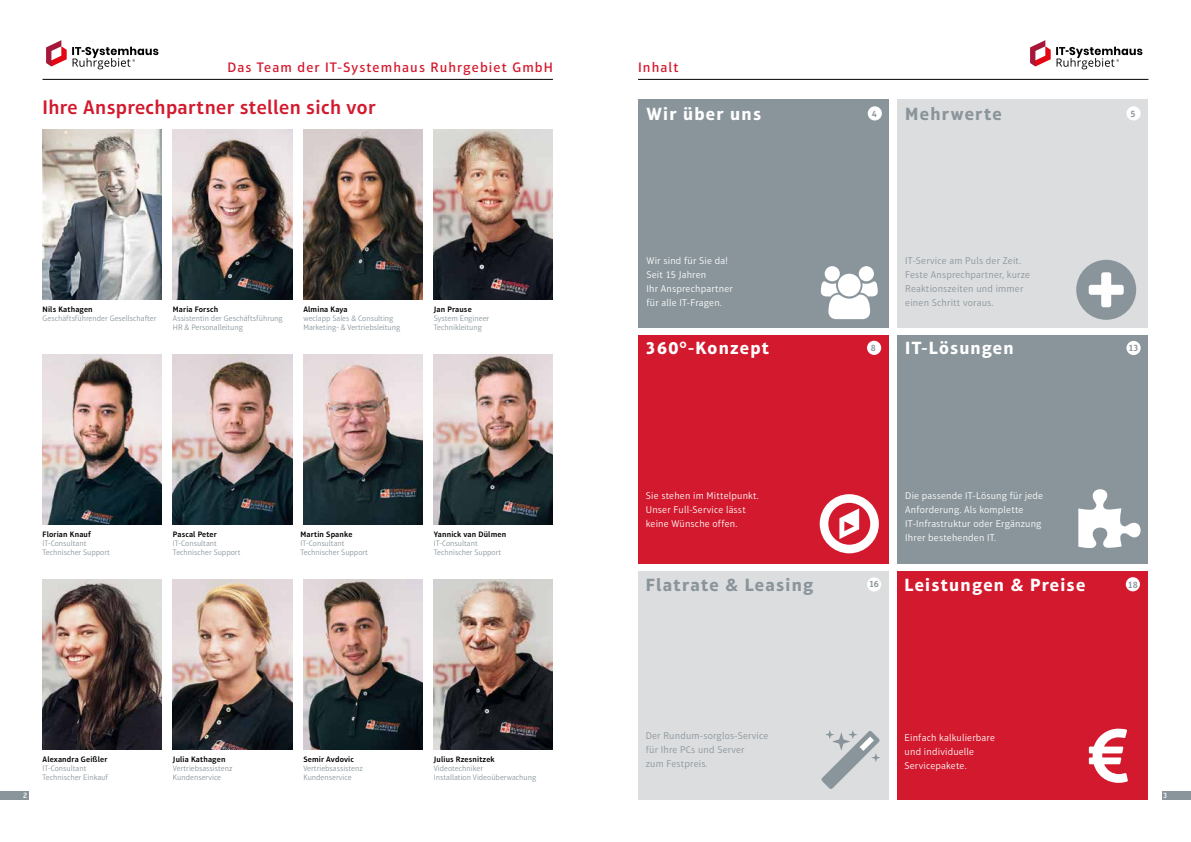
<style>
.page{position:relative;width:1191px;height:842px;background:#fff}
.page>*{position:absolute;margin:0;border:0;box-sizing:border-box;transform-origin:0 0}
.t1{font:600 20px "Aptifer Sans LT Pro";letter-spacing:.02em;color:#d3192d}
.t2{font:700 18px "Aptifer Sans LT Pro";letter-spacing:.07em;color:#fff}
.t3{font:700 18px "Aptifer Sans LT Pro";letter-spacing:.07em;color:#89959b}
.t4{font:500 14px "Aptifer Sans LT Pro";letter-spacing:.08em;color:#d3192d}
.t5{font:300 10px/14px "Aptifer Sans LT Pro";letter-spacing:.02em;color:#fff}
.t6{font:300 10px/14px "Aptifer Sans LT Pro";letter-spacing:.02em;color:#89959b}
.t7{font:600 9.4px "Aptifer Sans LT Pro";color:#89959b}
.t8{font:300 8px/9px "Aptifer Sans LT Pro";color:#89959b}
.t9{font:600 8px "Aptifer Sans LT Pro";letter-spacing:.02em;color:#000}
.t10{font:500 8px "Aptifer Sans LT Pro";color:#fff}
</style>
<div class="page">
<hr style="left:638px;top:79px;width:510px;height:1px;background:#000">
<div style="left:1162px;top:791px;width:29px;height:8px;background:#89959b"></div>
<div style="left:638px;top:335px;width:251px;height:228px;background:#d3192d"></div>
<div style="left:638px;top:571px;width:251px;height:228px;background:#dcdddf"></div>
<div style="left:638px;top:99px;width:251px;height:228px;background:#89959b"></div>
<div style="left:897px;top:571px;width:251px;height:228px;background:#d3192d"></div>
<div style="left:897px;top:335px;width:251px;height:228px;background:#89959b"></div>
<div style="left:897px;top:99px;width:251px;height:228px;background:#dcdddf"></div>
<div style="left:867px;top:106px;width:15px;height:14px;background:#fff;border-radius:50%"></div>
<div style="left:867px;top:341px;width:14px;height:14px;background:#fff;border-radius:50%"></div>
<div style="left:1126px;top:341px;width:14px;height:14px;background:#fff;border-radius:50%"></div>
<div style="left:867px;top:577px;width:14px;height:14px;background:#fff;border-radius:50%"></div>
<div style="left:1126px;top:106px;width:14px;height:14px;background:#fff;border-radius:50%"></div>
<div style="left:1125px;top:577px;width:15px;height:14px;background:#fff;border-radius:50%"></div>
<img style="left:43px;top:130px;width:119px;height:170px">
<img style="left:173px;top:130px;width:119px;height:170px">
<img style="left:173px;top:355px;width:119px;height:170px">
<img style="left:303px;top:355px;width:119px;height:170px">
<img style="left:434px;top:580px;width:119px;height:170px">
<img style="left:43px;top:355px;width:119px;height:170px">
<img style="left:434px;top:130px;width:119px;height:170px">
<img style="left:434px;top:355px;width:119px;height:170px">
<img style="left:303px;top:130px;width:119px;height:170px">
<img style="left:43px;top:580px;width:119px;height:170px">
<img style="left:303px;top:580px;width:119px;height:170px">
<div style="left:0;top:791px;width:28px;height:8px;background:#89959b"></div>
<img style="left:173px;top:580px;width:119px;height:170px">
<img style="left:46px;top:40px;width:113px;height:30px">
<hr style="left:43px;top:79px;width:510px;height:1px;background:#000">
<img style="left:1030px;top:40px;width:113px;height:30px">
<svg style="left:1083px;top:267px;width:46px;height:46px"></svg>
<svg style="left:853px;top:734px;width:24px;height:24px"></svg>
<h3 class="t4" style="left:227px;top:59px;width:327px">Das Team der IT-Systemhaus Ruhrgebiet GmbH</h3>
<h1 class="t1" style="left:43px;top:96px;width:334px">Ihre Ansprechpartner stellen sich vor</h1>
<p class="t9" style="left:43px;top:304px;width:52px">Nils Kathagen</p>
<p class="t8" style="left:43px;top:314px;width:115px">Geschäftsführender Gesellschafter</p>
<p class="t9" style="left:173px;top:304px;width:47px">Maria Forsch</p>
<p class="t8" style="left:173px;top:314px;width:111px">Assistentin der Geschäftsführung<br>HR &amp; Personalleitung</p>
<p class="t9" style="left:303px;top:304px;width:46px">Almina Kaya</p>
<p class="t8" style="left:303px;top:314px;width:98px">weclapp Sales &amp; Consulting<br>Marketing- &amp; Vertriebsleitung</p>
<p class="t9" style="left:434px;top:304px;width:39px">Jan Prause</p>
<p class="t8" style="left:434px;top:314px;width:57px">System Engineer<br>Technikleitung</p>
<p class="t9" style="left:43px;top:529px;width:50px">Florian Knauf</p>
<p class="t8" style="left:43px;top:539px;width:69px">IT-Consultant<br>Technischer Support</p>
<p class="t9" style="left:173px;top:529px;width:45px">Pascal Peter</p>
<p class="t8" style="left:173px;top:539px;width:69px">IT-Consultant<br>Technischer Support</p>
<p class="t9" style="left:300px;top:529px;width:53px">Martin Spanke</p>
<p class="t8" style="left:300px;top:539px;width:69px">IT-Consultant<br>Technischer Support</p>
<p class="t9" style="left:434px;top:529px;width:74px">Yannick van Dülmen</p>
<p class="t8" style="left:434px;top:538px;width:69px">IT-Consultant<br>Technischer Support</p>
<p class="t10" style="left:23px;top:790px;width:6px">2</p>
<p class="t9" style="left:43px;top:754px;width:66px">Alexandra Geißler</p>
<p class="t8" style="left:43px;top:763px;width:67px">IT-Consultant<br>Technischer Einkauf</p>
<p class="t9" style="left:173px;top:754px;width:54px">Julia Kathagen</p>
<p class="t8" style="left:173px;top:763px;width:61px">Vertriebsassistenz<br>Kundenservice</p>
<p class="t9" style="left:303px;top:754px;width:52px">Semir Avdovic</p>
<p class="t8" style="left:303px;top:763px;width:61px">Vertriebsassistenz<br>Kundenservice</p>
<p class="t9" style="left:434px;top:754px;width:62px">Julius Rzesnitzek</p>
<p class="t8" style="left:434px;top:763px;width:104px">Videotechniker<br>Installation Videoüberwachung</p>
<h3 class="t4" style="left:638px;top:59px;width:42px">Inhalt</h3>
<h2 class="t2" style="left:646px;top:103px;width:116px">Wir über uns</h2>
<p class="t7" style="left:871px;top:108px;width:7px">4</p>
<h2 class="t3" style="left:905px;top:103px;width:98px">Mehrwerte</h2>
<p class="t7" style="left:1130px;top:108px;width:7px">5</p>
<p class="t5" style="left:646px;top:254px;width:88px">Wir sind für Sie da!<br>Seit 15 Jahren<br>Ihr Ansprechpartner für alle IT-Fragen.</p>
<h2 class="t2" style="left:646px;top:337px;width:125px">360°-Konzept</h2>
<p class="t7" style="left:871px;top:342px;width:7px">8</p>
<p class="t6" style="left:905px;top:254px;width:126px">IT-Service am Puls der Zeit.<br>Feste Ansprechpartner, kurze<br>Reaktionszeiten und immer einen Schritt voraus.</p>
<h2 class="t2" style="left:905px;top:337px;width:110px">IT-Lösungen</h2>
<p class="t7" style="left:1128px;top:342px;width:11px">13</p>
<p class="t5" style="left:646px;top:488px;width:114px">Sie stehen im Mittelpunkt.<br>Unser Full-Service lässt keine Wünsche offen.</p>
<h2 class="t3" style="left:646px;top:574px;width:169px">Flatrate &amp; Leasing</h2>
<p class="t7" style="left:869px;top:579px;width:11px">16</p>
<p class="t5" style="left:905px;top:488px;width:139px">Die passende IT-Lösung für jede<br>Anforderung. Als komplette<br>IT-Infrastruktur oder Ergänzung<br>Ihrer bestehenden IT.</p>
<h2 class="t2" style="left:904px;top:574px;width:182px">Leistungen &amp; Preise</h2>
<p class="t7" style="left:1127px;top:579px;width:11px">18</p>
<p class="t6" style="left:646px;top:729px;width:124px">Der Rundum-sorglos-Service für Ihre PCs und Server<br>zum Festpreis.</p>
<p class="t5" style="left:904px;top:731px;width:92px">Einfach kalkulierbare und individuelle<br>Servicepakete.</p>
<p class="t10" style="left:1163px;top:790px;width:6px">3</p>
</div>
